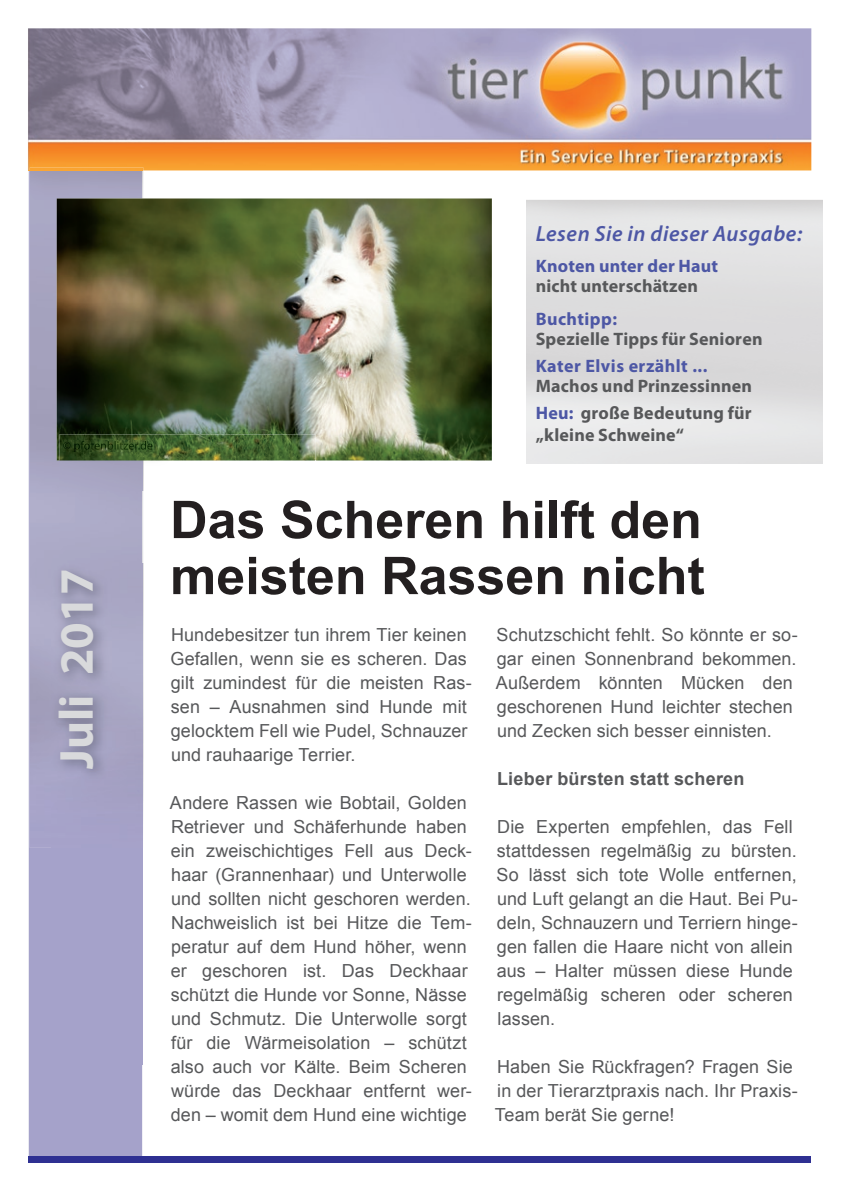
<style>
.page{position:relative;width:842px;height:1191px;background:#fff}
.page>*{position:absolute;margin:0;border:0;box-sizing:border-box;transform-origin:0 0}
.t1{font:700 52px/56px "Arial";color:#231f20}
.t2{font:700 48px "Myriad Pro";color:#d9dadc}
.t3{font:italic 600 22px "Myriad Pro";letter-spacing:.025em;color:#4d57a5}
.t4{font:18px/24px "Arial";letter-spacing:.005em;color:#57585a}
.t5{font:700 18px/27.2px "Myriad Pro";letter-spacing:.01em;color:#57585a}
.t6{font:700 18px "Myriad Pro";letter-spacing:.025em;color:#4d57a5}
.t7{font:700 18px "Arial";letter-spacing:.015em;color:#57585a}
.s1{color:#4d57a5}
</style>
<div class="page">
<div style="left:29px;top:171px;width:113px;height:986px;background:#a5a2ca"></div>
<div style="left:28px;top:1157px;width:783px;height:6px;background:#2e3092"></div>
<img style="left:30px;top:170px;width:113px;height:678px">
<img style="left:28px;top:28px;width:783px;height:142px">
<img style="left:30px;top:170px;width:112px;height:1px">
<img style="left:57px;top:198px;width:435px;height:262px">
<img style="left:51px;top:564px;width:93px;height:500px">
<img style="left:59px;top:434px;width:256px;height:56px">
<img style="left:63px;top:441px;width:89px;height:11px">
<h2 class="t2" style="left:45px;top:768px;width:202px;rotate:-90deg">Juli 2017</h2>
<p class="t3" style="left:536px;top:219px;width:268px">Lesen Sie in dieser Ausgabe:</p>
<p class="t6" style="left:536px;top:254px;width:184px">Knoten unter der Haut</p>
<p class="t5" style="left:536px;top:272px;width:164px">nicht unterschätzen</p>
<p class="t6" style="left:536px;top:307px;width:83px">Buchtipp:</p>
<p class="t5" style="left:536px;top:324px;width:228px">Spezielle Tipps für Senioren</p>
<p class="t6" style="left:536px;top:354px;width:173px">Kater Elvis erzählt ...</p>
<p class="t5" style="left:536px;top:372px;width:218px">Machos und Prinzessinnen<br><span class="s1">Heu:</span> große Bedeutung für</p>
<p class="t5" style="left:536px;top:421px;width:150px">„kleine Schweine“</p>
<h1 class="t1" style="left:170px;top:493px;width:536px">Das Scheren hilft den meisten Rassen nicht</h1>
<p class="t4" style="left:170px;top:622px;width:303px">Hundebesitzer tun ihrem Tier keinen<br>Gefallen, wenn sie es scheren. Das gilt zumindest für die meisten Ras&shy;sen – Ausnahmen sind Hunde mit gelocktem Fell wie Pudel, Schnauzer und rauhaarige Terrier.</p>
<p class="t4" style="left:170px;top:790px;width:303px">Andere Rassen wie Bobtail, Golden Retriever und Schäferhunde haben ein zweischichtiges Fell aus Deck&shy;haar (Grannenhaar) und Unterwolle und sollten nicht geschoren werden.<br>Nachweislich ist bei Hitze die Tem&shy;peratur auf dem Hund höher, wenn er geschoren ist. Das Deckhaar schützt die Hunde vor Sonne, Nässe und Schmutz. Die Unterwolle sorgt für die Wärmeisolation – schützt also auch vor Kälte. Beim Scheren würde das Deckhaar entfernt wer&shy;den – womit dem Hund eine wichtige</p>
<p class="t4" style="left:496px;top:622px;width:303px">Schutzschicht fehlt. So könnte er so&shy;gar einen Sonnenbrand bekommen.<br>Außerdem könnten Mücken den geschorenen Hund leichter stechen und Zecken sich besser einnisten.</p>
<p class="t7" style="left:497px;top:766px;width:249px">Lieber bürsten statt scheren</p>
<p class="t4" style="left:497px;top:814px;width:303px">Die Experten empfehlen, das Fell stattdessen regelmäßig zu bürsten.<br>So lässt sich tote Wolle entfernen, und Luft gelangt an die Haut. Bei Pu&shy;deln, Schnauzern und Terriern hinge&shy;gen fallen die Haare nicht von allein aus – Halter müssen diese Hunde regelmäßig scheren oder scheren lassen.</p>
<p class="t4" style="left:495px;top:1054px;width:304px">Haben Sie Rückfragen? Fragen Sie in der Tierarztpraxis nach. Ihr Praxis-<br>Team berät Sie gerne!</p>
</div>
